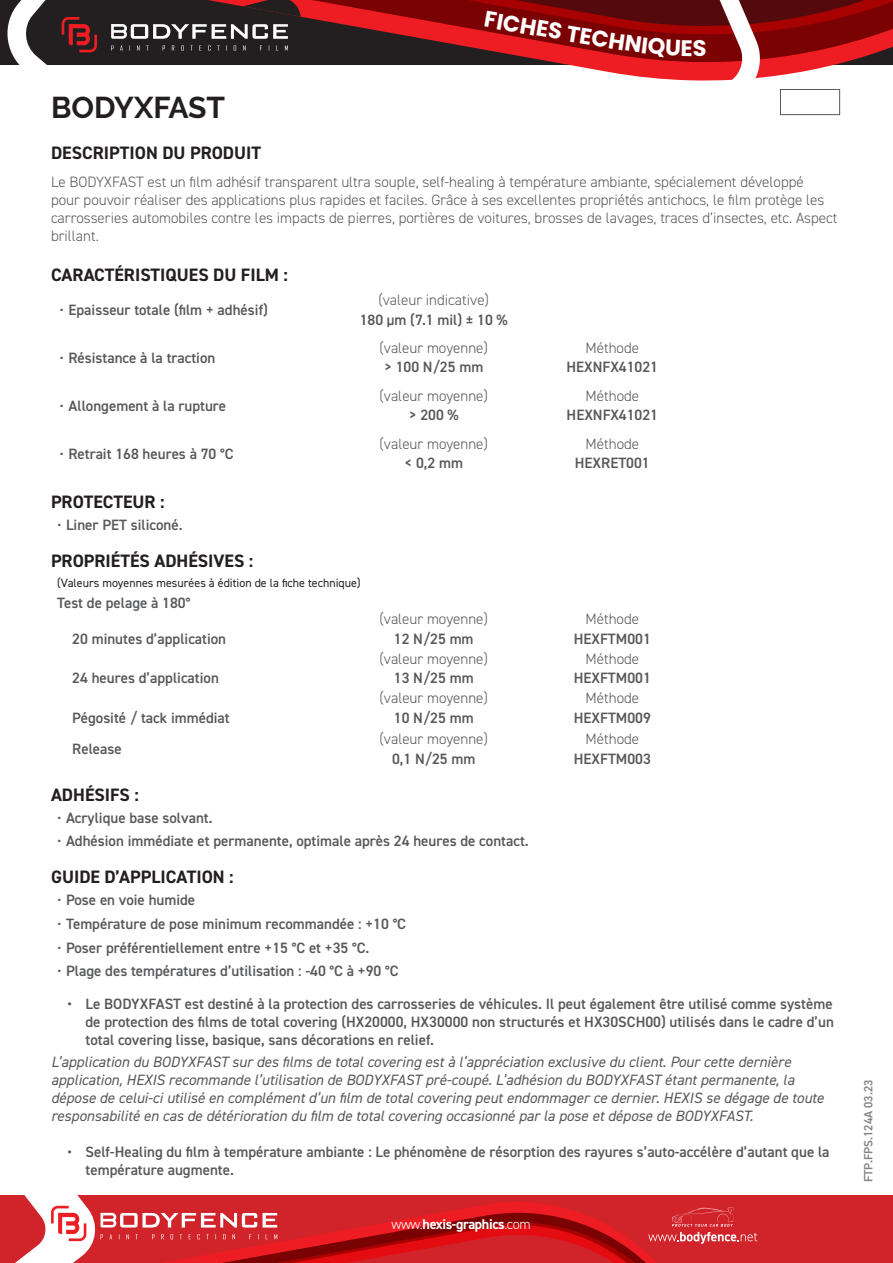
<style>
.page{position:relative;width:893px;height:1263px;background:#fff}
.page>*{position:absolute;margin:0;border:0;box-sizing:border-box;transform-origin:0 0}
.t1{font:700 30px "Raleway";letter-spacing:-.005em;color:#231f20}
.t2{font:700 22.5px "Poppins";color:#fff}
.t3{font:700 18px "DIN2014";color:#231f20}
.t4{font:600 15px/18px "DIN2014";color:#57585a;text-align:justify}
.t5{font:300 15px/18px "DIN2014";color:#57585a}
.t6{font:italic 15px/18px "DIN2014";color:#57585a}
.t7{font:700 14.1px "DIN2014";letter-spacing:-.025em;color:#fff}
.t8{font:12px "DIN2014";color:#231f20}
.t9{font:600 12px "DIN2014";color:#808285}
.s1{font-weight:400}
.s2{font-weight:300}
</style>
<div class="page">
<div style="left:0;top:1195px;width:893px;height:68px;background:#d1232a"></div>
<svg style="left:15px;top:1195px;width:742px;height:68px"></svg>
<svg style="left:0;top:0;width:893px;height:115px"></svg>
<h2 class="t2" style="left:487px;top:6px;width:98px;rotate:10deg">FICHES T</h2>
<h1 class="t1" style="left:51px;top:90px;width:175px">BODYXFAST</h1>
<p class="t3" style="left:51px;top:140px;width:212px">DESCRIPTION DU PRODUIT</p>
<p class="t5" style="left:51px;top:173px;width:788px">Le BODYXFAST est un film adhésif transparent ultra souple, self-healing à température ambiante, spécialement développé<br>pour pouvoir réaliser des applications plus rapides et faciles. Grâce à ses excellentes propriétés antichocs, le film protège les carrosseries automobiles contre les impacts de pierres, portières de voitures, brosses de lavages, traces d’insectes, etc. Aspect brillant.</p>
<p class="t3" style="left:51px;top:263px;width:238px">CARACTÉRISTIQUES DU FILM :</p>
<p class="t4" style="left:60px;top:300px;width:210px"><span class="s1">•</span> Epaisseur totale (film + adhésif)</p>
<p class="t5" style="left:378px;top:291px;width:112px">(valeur indicative)</p>
<p class="t4" style="left:360px;top:310px;width:150px">180 µm (7.1 mil) ± 10 %</p>
<p class="t4" style="left:60px;top:348px;width:157px"><span class="s1">•</span> Résistance à la traction</p>
<p class="t4" style="left:60px;top:396px;width:168px"><span class="s1">•</span> Allongement à la rupture</p>
<p class="t4" style="left:60px;top:444px;width:176px"><span class="s1">•</span> Retrait 168 heures à 70 °C</p>
<p class="t3" style="left:51px;top:490px;width:115px">PROTECTEUR :</p>
<p class="t4" style="left:57px;top:515px;width:127px"><span class="s1">•</span> Liner PET siliconé.</p>
<p class="t3" style="left:51px;top:549px;width:204px">PROPRIÉTÉS ADHÉSIVES :</p>
<p class="t8" style="left:57px;top:575px;width:305px">(Valeurs moyennes mesurées à édition de la fiche technique)</p>
<p class="t4" style="left:57px;top:594px;width:135px">Test de pelage à 180°</p>
<p class="t4" style="left:72px;top:629px;width:155px">20 minutes d’application</p>
<p class="t4" style="left:72px;top:668px;width:148px">24 heures d’application</p>
<p class="t4" style="left:72px;top:708px;width:159px">Pégosité / tack immédiat</p>
<p class="t4" style="left:72px;top:739px;width:51px">Release</p>
<p class="t5" style="left:380px;top:339px;width:110px">(valeur moyenne)</p>
<p class="t4" style="left:384px;top:358px;width:101px">&gt; 100 N/25 mm</p>
<p class="t5" style="left:380px;top:387px;width:110px">(valeur moyenne)</p>
<p class="t4" style="left:409px;top:406px;width:51px">&gt; 200 %</p>
<p class="t5" style="left:380px;top:435px;width:110px">(valeur moyenne)</p>
<p class="t4" style="left:404px;top:454px;width:60px">&lt; 0,2 mm</p>
<p class="t5" style="left:380px;top:610px;width:110px">(valeur moyenne)</p>
<p class="t4" style="left:394px;top:629px;width:81px">12 N/25 mm</p>
<p class="t5" style="left:380px;top:650px;width:110px">(valeur moyenne)</p>
<p class="t4" style="left:394px;top:668px;width:81px">13 N/25 mm</p>
<p class="t5" style="left:380px;top:689px;width:110px">(valeur moyenne)</p>
<p class="t4" style="left:394px;top:708px;width:81px">10 N/25 mm</p>
<p class="t5" style="left:380px;top:730px;width:110px">(valeur moyenne)</p>
<p class="t4" style="left:392px;top:749px;width:85px">0,1 N/25 mm</p>
<p class="t5" style="left:586px;top:339px;width:55px">Méthode</p>
<p class="t4" style="left:567px;top:358px;width:93px">HEXNFX41021</p>
<p class="t5" style="left:586px;top:387px;width:55px">Méthode</p>
<p class="t4" style="left:567px;top:406px;width:93px">HEXNFX41021</p>
<p class="t5" style="left:586px;top:435px;width:55px">Méthode</p>
<p class="t4" style="left:575px;top:454px;width:76px">HEXRET001</p>
<p class="t5" style="left:586px;top:610px;width:55px">Méthode</p>
<p class="t4" style="left:574px;top:629px;width:79px">HEXFTM001</p>
<p class="t5" style="left:586px;top:650px;width:55px">Méthode</p>
<p class="t4" style="left:574px;top:668px;width:79px">HEXFTM001</p>
<p class="t5" style="left:586px;top:689px;width:55px">Méthode</p>
<p class="t4" style="left:574px;top:708px;width:79px">HEXFTM009</p>
<p class="t5" style="left:586px;top:730px;width:55px">Méthode</p>
<p class="t4" style="left:574px;top:749px;width:79px">HEXFTM003</p>
<p class="t3" style="left:51px;top:782px;width:89px">ADHÉSIFS :</p>
<p class="t4" style="left:57px;top:808px;width:157px"><span class="s1">•</span> Acrylique base solvant.</p>
<p class="t4" style="left:57px;top:832px;width:473px"><span class="s1">•</span> Adhésion immédiate et permanente, optimale après 24 heures de contact.</p>
<p class="t3" style="left:51px;top:865px;width:184px">GUIDE D’APPLICATION :</p>
<p class="t4" style="left:57px;top:891px;width:140px"><span class="s1">•</span> Pose en voie humide</p>
<p class="t4" style="left:57px;top:914px;width:351px"><span class="s1">•</span> Température de pose minimum recommandée : +10 °C</p>
<p class="t4" style="left:57px;top:938px;width:314px"><span class="s1">•</span> Poser préférentiellement entre +15 °C et +35 °C.</p>
<p class="t4" style="left:57px;top:962px;width:343px"><span class="s1">•</span> Plage des températures d’utilisation : -40 °C à +90 °C</p>
<p class="t4" style="left:86px;top:994px;width:750px;text-indent:-18px">• Le BODYXFAST est destiné à la protection des carrosseries de véhicules. Il peut également être utilisé comme système de protection des films de total covering (HX20000, HX30000 non structurés et HX30SCH00) utilisés dans le cadre d’un total covering lisse, basique, sans décorations en relief.</p>
<p class="t6" style="left:51px;top:1053px;width:774px">L’application du BODYXFAST sur des films de total covering est à l’appréciation exclusive du client. Pour cette dernière application, HEXIS recommande l’utilisation de BODYXFAST pré-coupé. L’adhésion du BODYXFAST étant permanente, la dépose de celui-ci utilisé en complément d’un film de total covering peut endommager ce dernier. HEXIS se dégage de toute responsabilité en cas de détérioration du film de total covering occasionné par la pose et dépose de BODYXFAST.</p>
<p class="t4" style="left:86px;top:1143px;width:746px;text-indent:-18px">• Self-Healing du film à température ambiante : Le phénomène de résorption des rayures s’auto-accélère d’autant que la température augmente.</p>
<p class="t7" style="left:391px;top:1215px;width:141px"><span class="s2">www.</span>hexis-graphics<span class="s2">.com</span></p>
<p class="t9" style="left:860px;top:1182px;width:104px;rotate:-90deg">FTP.FPS.124A 03.23</p>
</div>
